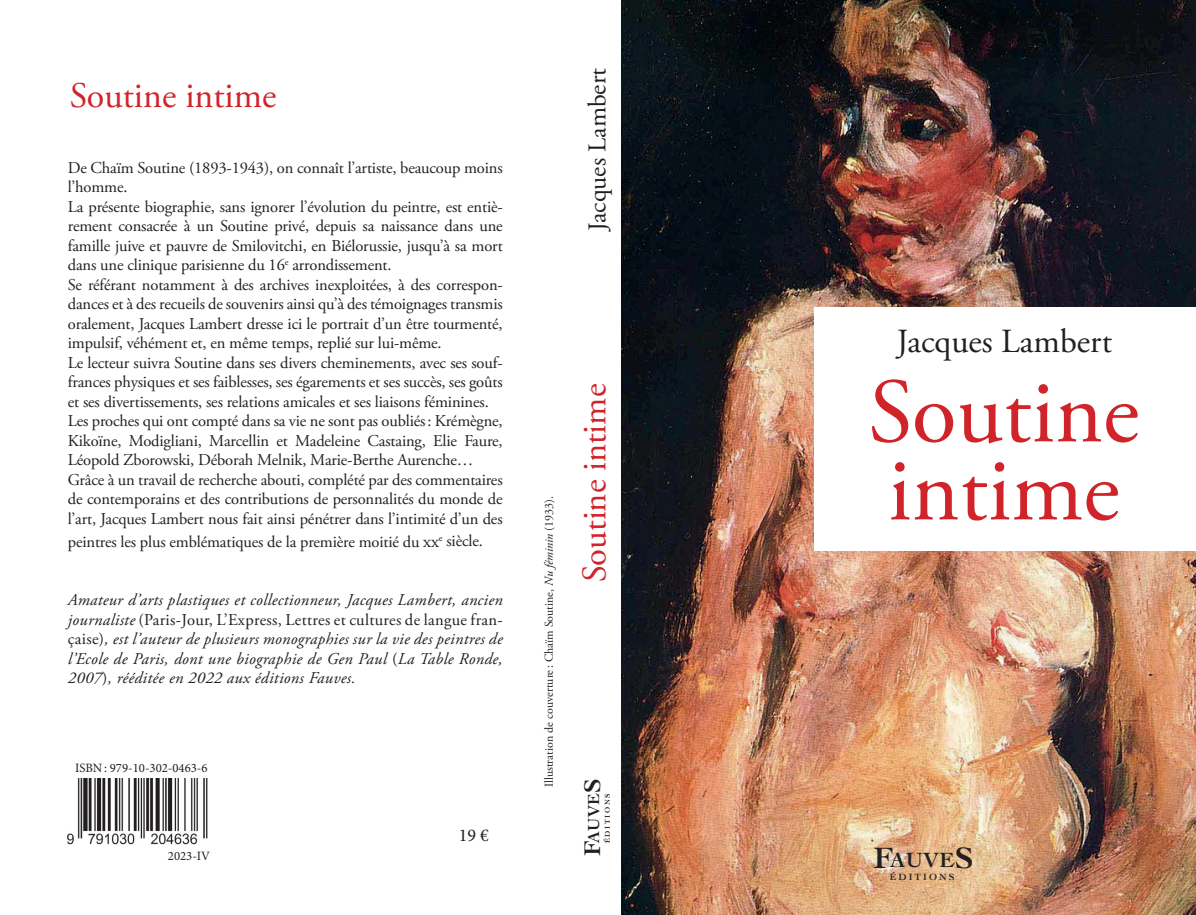
<style>
.page{position:relative;width:1196px;height:915px;background:#fff}
.page>*{position:absolute;margin:0;border:0;box-sizing:border-box;transform-origin:0 0}
.t1{font:91.5px/78px "Adobe Garamond Pro";color:#d1232a}
.t2{font:36px "Adobe Garamond Pro";color:#d1232a}
.t3{font:34.5px "Adobe Garamond Pro";color:#d1232a}
.t4{font:33.75px "Adobe Garamond Pro";color:#231f20}
.t5{font:700 30.9px "Cochin";color:#231f20}
.t6{font:25.5px "Adobe Garamond Pro";color:#231f20}
.t7{font:700 23.7px "Cochin";color:#231f20}
.t8{font:700 21.6px "Cochin";color:#231f20}
.t9{font:18px "Minion Pro";color:#231f20}
.t10{font:700 16.65px "Cochin";color:#231f20}
.t11{font:16.5px/19.5px "Adobe Garamond Pro";letter-spacing:-.01em;color:#231f20}
.t12{font:italic 16.5px/19.5px "Adobe Garamond Pro";letter-spacing:.02em;color:#231f20;text-align:justify}
.t13{font:12.75px "Minion Pro";color:#231f20}
.t14{font:12px "Adobe Garamond Pro";color:#231f20}
.t15{font:700 9.45px "Cochin";letter-spacing:.23em;color:#231f20}
.t16{font:700 7.2px "Cochin";letter-spacing:.23em;color:#231f20}
.s1{font-style:normal}
.s2{font-style:italic}
</style>
<div class="page">
<img style="left:621px;top:0;width:574px;height:914px">
<div style="left:814px;top:307px;width:381px;height:244px;background:#fff"></div>
<img style="left:67px;top:778px;width:141px;height:67px">
<h2 class="t2" style="left:70px;top:74px;width:208px">Soutine intime</h2>
<p class="t11" style="left:68px;top:158px;width:436px">De Chaïm Soutine (1893-1943), on connaît l’artiste, beaucoup moins l’homme.<br>La présente biographie, sans ignorer l’évolution du peintre, est entiè&shy;rement consacrée à un Soutine privé, depuis sa naissance dans une famille juive et pauvre de Smilovitchi, en Biélorussie, jusqu’à sa mort dans une clinique parisienne du 16<sup>e</sup> arrondissement.<br>Se référant notamment à des archives inexploitées, à des correspon&shy;dances et à des recueils de souvenirs ainsi qu’à des témoignages transmis oralement, Jacques Lambert dresse ici le portrait d’un être tourmenté, impulsif, véhément et, en même temps, replié sur lui-même.<br>Le lecteur suivra Soutine dans ses divers cheminements, avec ses souf&shy;frances physiques et ses faiblesses, ses égarements et ses succès, ses goûts et ses divertissements, ses relations amicales et ses liaisons féminines.<br>Les proches qui ont compté dans sa vie ne sont pas oubliés: Krémègne, Kikoïne, Modigliani, Marcellin et Madeleine Castaing, Elie Faure, Léopold Zborowski, Déborah Melnik, Marie-Berthe Aurenche… Grâce à un travail de recherche abouti, complété par des commentaires de contemporains et des contributions de personnalités du monde de l’art, Jacques Lambert nous fait ainsi pénétrer dans l’intimité d’un des</p>
<p class="t11" style="left:68px;top:532px;width:416px">peintres les plus emblématiques de la première moitié du xx<sup>e</sup> siècle.</p>
<p class="t12" style="left:68px;top:590px;width:436px">Amateur d’arts plastiques et collectionneur, Jacques Lambert, ancien journaliste <span class="s1">(Paris-Jour, L’Express, Lettres et cultures de langue fran&shy;çaise)</span>, est l’auteur de plusieurs monographies sur la vie des peintres de l’Ecole de Paris, dont une biographie de Gen Paul <span class="s1">(</span>La Table Ronde, 2007<span class="s1">)</span>, rééditée en 2022 aux éditions Fauves.</p>
<p class="t13" style="left:75px;top:759px;width:134px">ISBN: 979-10-302-0463-6</p>
<p class="t13" style="left:168px;top:847px;width:44px">2023-IV</p>
<p class="t9" style="left:458px;top:822px;width:32px">19 €</p>
<h3 class="t6" style="left:582px;top:231px;width:164px;rotate:-90deg">Jacques Lambert</h3>
<p class="t14" style="left:542px;top:787px;width:293px;rotate:-90deg">Illustration de couverture: Chaïm Soutine, <span class="s2">Nu féminin</span> (1933).</p>
<h3 class="t3" style="left:573px;top:581px;width:199px;rotate:-90deg">Soutine intime</h3>
<h3 class="t7" style="left:576px;top:792px;width:16px;rotate:-90deg">S</h3>
<p class="t10" style="left:582px;top:842px;width:51px;rotate:-90deg">AUVE</p>
<p class="t16" style="left:602px;top:843px;width:52px;rotate:-90deg">ÉDITIONS</p>
<h3 class="t7" style="left:576px;top:855px;width:17px;rotate:-90deg">F</h3>
<h3 class="t4" style="left:896px;top:321px;width:216px">Jacques Lambert</h3>
<h1 class="t1" style="left:868px;top:376px;width:272px">Soutine intime</h1>
<h3 class="t5" style="left:873px;top:836px;width:21px">F</h3>
<h3 class="t5" style="left:954px;top:836px;width:20px">S</h3>
<h3 class="t8" style="left:889px;top:844px;width:66px">AUVE</h3>
<p class="t15" style="left:889px;top:870px;width:66px">ÉDITIONS</p>
</div>
